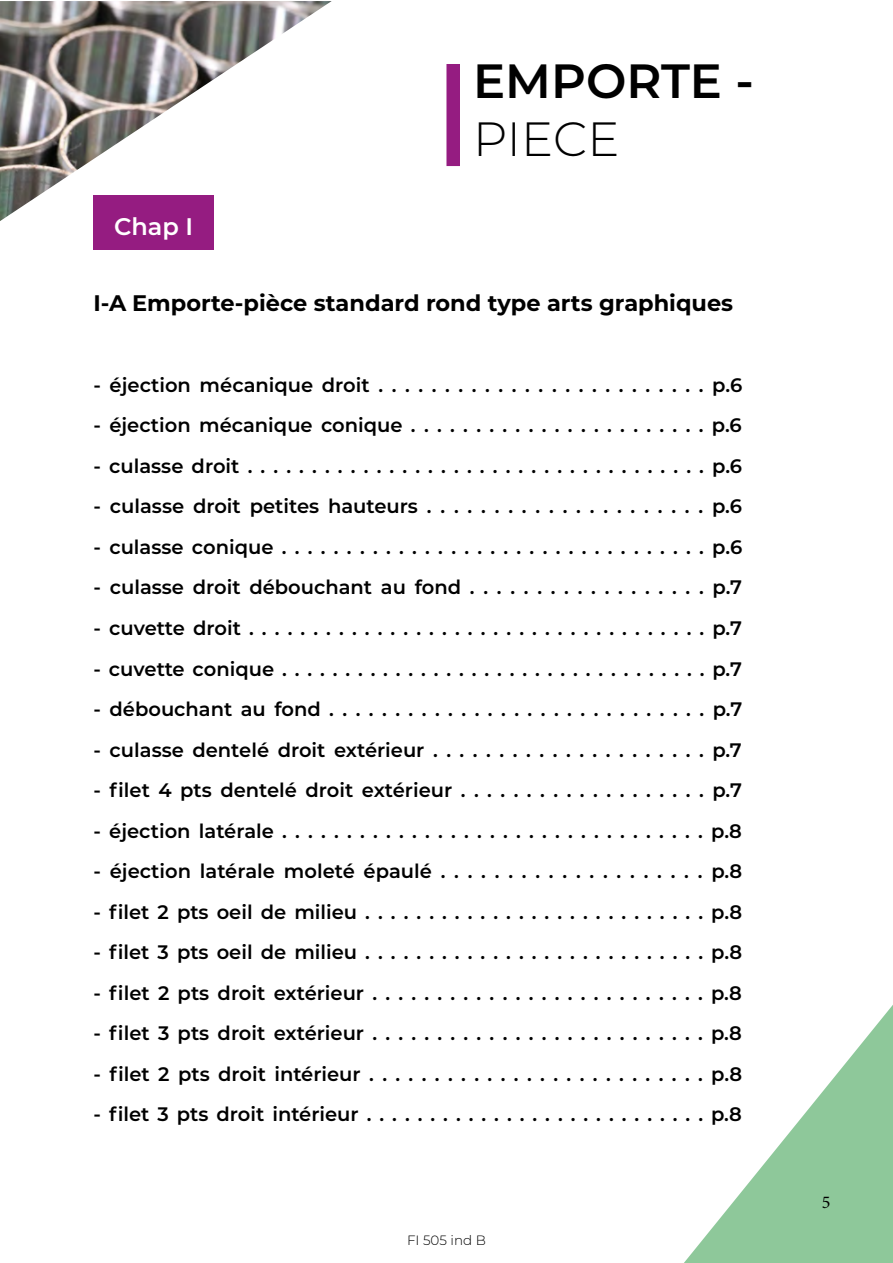
<style>
.page{position:relative;width:893px;height:1263px;background:#fff}
.page>*{position:absolute;margin:0;border:0;box-sizing:border-box;transform-origin:0 0}
.t1{font:600 48px "Montserrat";color:#000}
.t2{font:300 48px "Montserrat";color:#000}
.t3{font:600 24px "Montserrat";color:#fff}
.t4{font:700 22.5px "Montserrat";color:#000}
.t5{font:600 19.5px "Montserrat";color:#000}
.t6{font:18px "Minion Pro";color:#000}
.t7{font:300 13.5px "Montserrat";color:#000}
</style>
<div class="page">
<svg style="left:684px;top:1005px;width:209px;height:258px"></svg>
<img style="left:0;top:1px;width:332px;height:220px">
<div style="left:446px;top:64px;width:14px;height:102px;background:#951c81"></div>
<div style="left:94px;top:196px;width:120px;height:54px;background:#951c81"></div>
<p class="t3" style="left:114px;top:209px;width:81px">Chap I</p>
<h1 class="t1" style="left:473px;top:47px;width:282px">EMPORTE -</h1>
<h1 class="t2" style="left:473px;top:106px;width:148px">PIECE</h1>
<p class="t4" style="left:94px;top:287px;width:641px">I-A Emporte-pièce standard rond type arts graphiques</p>
<p class="t5" style="left:94px;top:371px;width:650px">- éjection mécanique droit . . . . . . . . . . . . . . . . . . . . . . . . . p.6</p>
<p class="t5" style="left:94px;top:412px;width:650px">- éjection mécanique conique . . . . . . . . . . . . . . . . . . . . . . . p.6</p>
<p class="t5" style="left:94px;top:452px;width:650px">- culasse droit . . . . . . . . . . . . . . . . . . . . . . . . . . . . . . . . . . . . p.6</p>
<p class="t5" style="left:94px;top:493px;width:650px">- culasse droit petites hauteurs . . . . . . . . . . . . . . . . . . . . . p.6</p>
<p class="t5" style="left:94px;top:533px;width:650px">- culasse conique . . . . . . . . . . . . . . . . . . . . . . . . . . . . . . . . . p.6</p>
<p class="t5" style="left:94px;top:574px;width:650px">- culasse droit débouchant au fond . . . . . . . . . . . . . . . . . . p.7</p>
<p class="t5" style="left:94px;top:614px;width:650px">- cuvette droit . . . . . . . . . . . . . . . . . . . . . . . . . . . . . . . . . . . . p.7</p>
<p class="t5" style="left:94px;top:655px;width:650px">- cuvette conique . . . . . . . . . . . . . . . . . . . . . . . . . . . . . . . . . . p.7</p>
<p class="t5" style="left:94px;top:695px;width:650px">- débouchant au fond . . . . . . . . . . . . . . . . . . . . . . . . . . . . . p.7</p>
<p class="t5" style="left:94px;top:736px;width:650px">- culasse dentelé droit extérieur . . . . . . . . . . . . . . . . . . . . . p.7</p>
<p class="t5" style="left:94px;top:776px;width:650px">- filet 4 pts dentelé droit extérieur . . . . . . . . . . . . . . . . . . . p.7</p>
<p class="t5" style="left:94px;top:817px;width:650px">- éjection latérale . . . . . . . . . . . . . . . . . . . . . . . . . . . . . . . . . p.8</p>
<p class="t5" style="left:94px;top:857px;width:650px">- éjection latérale moleté épaulé . . . . . . . . . . . . . . . . . . . . p.8</p>
<p class="t5" style="left:94px;top:898px;width:650px">- filet 2 pts oeil de milieu . . . . . . . . . . . . . . . . . . . . . . . . . . . p.8</p>
<p class="t5" style="left:94px;top:938px;width:650px">- filet 3 pts oeil de milieu . . . . . . . . . . . . . . . . . . . . . . . . . . . p.8</p>
<p class="t5" style="left:94px;top:979px;width:650px">- filet 2 pts droit extérieur . . . . . . . . . . . . . . . . . . . . . . . . . . p.8</p>
<p class="t5" style="left:94px;top:1019px;width:650px">- filet 3 pts droit extérieur . . . . . . . . . . . . . . . . . . . . . . . . . . p.8</p>
<p class="t5" style="left:94px;top:1060px;width:650px">- filet 2 pts droit intérieur . . . . . . . . . . . . . . . . . . . . . . . . . . p.8</p>
<p class="t5" style="left:94px;top:1100px;width:650px">- filet 3 pts droit intérieur . . . . . . . . . . . . . . . . . . . . . . . . . . . p.8</p>
<p class="t7" style="left:407px;top:1231px;width:80px">FI 505 ind B</p>
<p class="t6" style="left:822px;top:1190px;width:10px">5</p>
</div>
